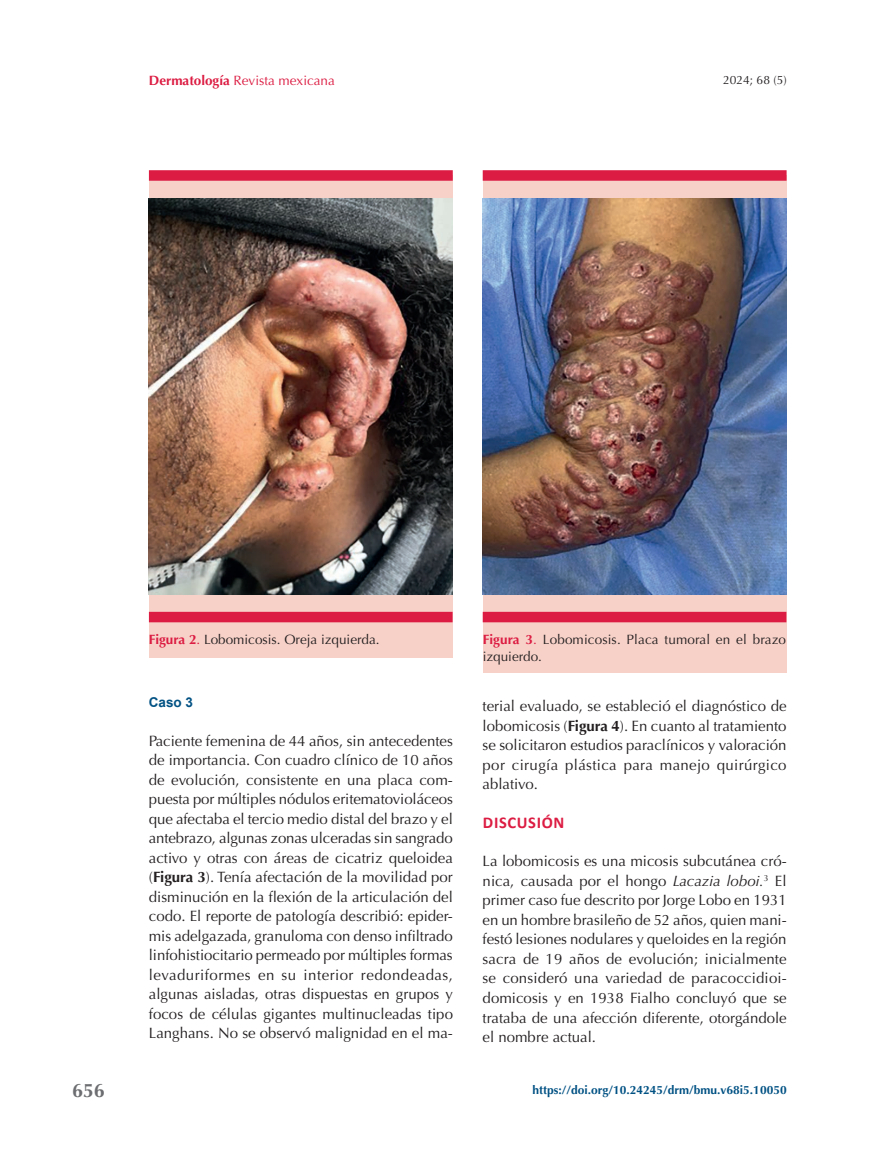
<style>
.page{position:relative;width:893px;height:1149px;background:#fff}
.page>*{position:absolute;margin:0;border:0;box-sizing:border-box;transform-origin:0 0}
.t1{font:700 19.5px "Optima";color:#6c6d70}
.t2{font:700 16.5px "Calibri";letter-spacing:.04em;color:#dc1c42}
.t3{font:15px/19.5px "Optima";color:#231f20;text-align:justify}
.t4{font:13.5px/16.5px "Optima";color:#231f20}
.t5{font:13.5px "Optima";color:#dc1c42}
.t6{font:700 13.5px "Arial";color:#025284}
.t7{font:700 12px "Optima";color:#025284}
.t8{font:12px "Optima";color:#231f20}
.s1{font-weight:700}
.s2{font-weight:700;color:#dc1c42}
.s3{color:#dc1c42}
.s4{font-style:italic}
</style>
<div class="page">
<div style="left:149px;top:175px;width:304px;height:482px;background:#f7d1c8"></div>
<div style="left:149px;top:611px;width:304px;height:11px;background:#dc1c42"></div>
<div style="left:149px;top:170px;width:304px;height:11px;background:#dc1c42"></div>
<img style="left:149px;top:198px;width:304px;height:396px">
<div style="left:483px;top:175px;width:304px;height:497px;background:#f7d1c8"></div>
<div style="left:483px;top:611px;width:303px;height:11px;background:#dc1c42"></div>
<div style="left:483px;top:170px;width:304px;height:11px;background:#dc1c42"></div>
<img style="left:483px;top:198px;width:304px;height:396px">
<p class="t5" style="left:149px;top:73px;width:188px"><span class="s1">Dermatología</span> Revista mexicana</p>
<p class="t8" style="left:723px;top:73px;width:65px">2024; 68 (5)</p>
<h1 class="t1" style="left:72px;top:1079px;width:34px">656</h1>
<p class="t4" style="left:149px;top:631px;width:232px"><span class="s2">Figura 2</span><span class="s3">.</span> Lobomicosis. Oreja izquierda.</p>
<p class="t4" style="left:483px;top:631px;width:305px"><span class="s2">Figura 3</span><span class="s3">.</span> Lobomicosis. Placa tumoral en el brazo izquierdo.</p>
<p class="t6" style="left:149px;top:693px;width:46px">Caso 3</p>
<p class="t3" style="left:149px;top:730px;width:306px">Paciente femenina de 44 años, sin antecedentes de importancia. Con cuadro clínico de 10 años de evolución, consistente en una placa com&shy;puesta por múltiples nódulos eritematovioláceos que afectaba el tercio medio distal del brazo y el antebrazo, algunas zonas ulceradas sin sangrado activo y otras con áreas de cicatriz queloidea (<span class="s1">Figura 3</span>). Tenía afectación de la movilidad por disminución en la flexión de la articulación del codo. El reporte de patología describió: epider&shy;mis adelgazada, granuloma con denso infiltrado linfohistiocitario permeado por múltiples formas levaduriformes en su interior redondeadas, algunas aisladas, otras dispuestas en grupos y focos de células gigantes multinucleadas tipo Langhans. No se observó malignidad en el ma-</p>
<p class="t3" style="left:483px;top:696px;width:306px">terial evaluado, se estableció el diagnóstico de lobomicosis (<span class="s1">Figura 4</span>). En cuanto al tratamiento se solicitaron estudios paraclínicos y valoración por cirugía plástica para manejo quirúrgico ablativo.</p>
<p class="t2" style="left:483px;top:810px;width:83px">DISCUSIÓN</p>
<p class="t3" style="left:483px;top:851px;width:306px">La lobomicosis es una micosis subcutánea cró&shy;nica, causada por el hongo <span class="s4">Lacazia loboi.</span><sup>3</sup> El primer caso fue descrito por Jorge Lobo en 1931 en un hombre brasileño de 52 años, quien mani&shy;festó lesiones nodulares y queloides en la región sacra de 19 años de evolución; inicialmente se consideró una variedad de paracoccidioi&shy;domicosis y en 1938 Fialho concluyó que se trataba de una afección diferente, otorgándole el nombre actual.</p>
<p class="t7" style="left:532px;top:1082px;width:256px">https://doi.org/10.24245/drm/bmu.v68i5.10050</p>
</div>
